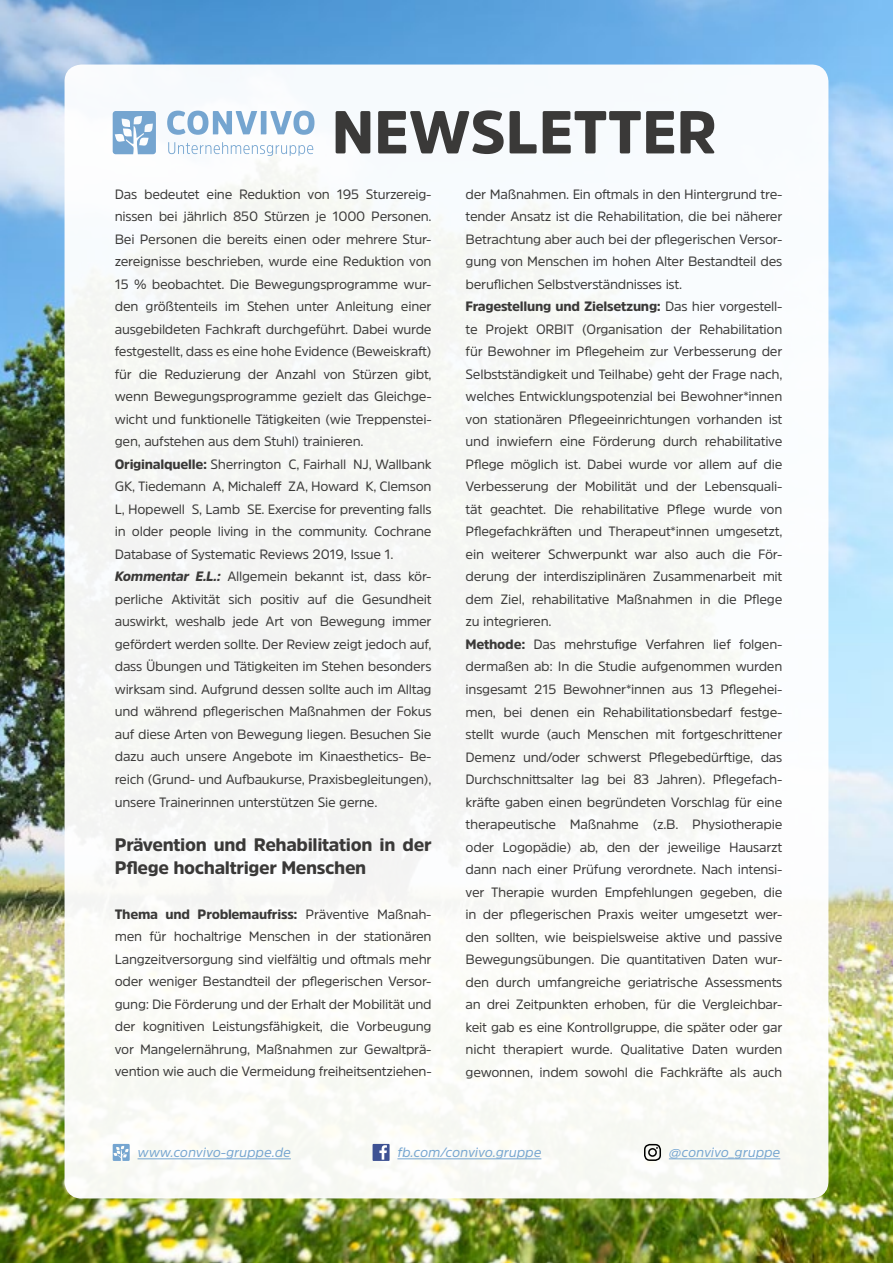
<style>
.page{position:relative;width:893px;height:1263px;background:#fff}
.page>*{position:absolute;margin:0;border:0;box-sizing:border-box;transform-origin:0 0}
.t1{font:900 60px "Amsi Pro";color:#3a3938}
.t2{font:900 18px/22.5px "Amsi Pro";letter-spacing:-.02em;color:#3a3938}
.t3{font:13.5px/22.5px "Amsi Pro";letter-spacing:-.02em;color:#3a3938}
.t4{font:italic 13.5px "Amsi Pro";color:#75a5d0}
.s1{font-weight:900}
.s2{font-weight:900;font-style:italic}
</style>
<div class="page">
<img style="left:0;top:0;width:893px;height:1263px">
<div style="left:65px;top:65px;width:763px;height:1133px;background:#f7faf6;border-radius:17px"></div>
<hr style="left:397px;top:1158px;width:144px;height:1px;background:#75a5d0">
<div style="left:373px;top:1144px;width:17px;height:17px;background:#3e5293"></div>
<svg style="left:379px;top:1145px;width:8px;height:15px"></svg>
<hr style="left:669px;top:1158px;width:111px;height:1px;background:#75a5d0">
<hr style="left:138px;top:1158px;width:153px;height:1px;background:#75a5d0">
<svg style="left:113px;top:1144px;width:17px;height:17px"></svg>
<div style="left:644px;top:1144px;width:17px;height:17px;border:2px solid #000;border-radius:5px"></div>
<div style="left:648px;top:1148px;width:9px;height:9px;border:2px solid #000;border-radius:50%"></div>
<svg style="left:113px;top:111px;width:43px;height:43px"></svg>
<svg style="left:168px;top:142px;width:145px;height:14px"></svg>
<svg style="left:167px;top:111px;width:147px;height:24px"></svg>
<h1 class="t1" style="left:332px;top:91px;width:386px">NEWSLETTER</h1>
<p class="t3" style="left:115px;top:182px;width:318px">Das bedeutet eine Reduktion von 195 Sturzereig&shy;nissen bei jährlich 850 Stürzen je 1000 Personen.<br>Bei Personen die bereits einen oder mehrere Stur&shy;zereignisse beschrieben, wurde eine Reduktion von 15 % beobachtet. Die Bewegungsprogramme wur&shy;den größtenteils im Stehen unter Anleitung einer ausgebildeten Fachkraft durchgeführt. Dabei wurde festgestellt, dass es eine hohe Evidence (Beweiskraft) für die Reduzierung der Anzahl von Stürzen gibt, wenn Bewegungsprogramme gezielt das Gleichge&shy;wicht und funktionelle Tätigkeiten (wie Treppenstei&shy;gen, aufstehen aus dem Stuhl) trainieren.<br><span class="s1">Originalquelle:</span> Sherrington C, Fairhall NJ, Wallbank GK, Tiedemann A, Michaleff ZA, Howard K, Clemson L, Hopewell S, Lamb SE. Exercise for preventing falls in older people living in the community. Cochrane Database of Systematic Reviews 2019, Issue 1.<br><span class="s2">Kommentar E.L.:</span> Allgemein bekannt ist, dass kör&shy;perliche Aktivität sich positiv auf die Gesundheit auswirkt, weshalb jede Art von Bewegung immer gefördert werden sollte. Der Review zeigt jedoch auf, dass Übungen und Tätigkeiten im Stehen besonders wirksam sind. Aufgrund dessen sollte auch im Alltag und während pflegerischen Maßnahmen der Fokus auf diese Arten von Bewegung liegen. Besuchen Sie dazu auch unsere Angebote im Kinaesthetics- Be&shy;reich (Grund- und Aufbaukurse, Praxisbegleitungen), unsere Trainerinnen unterstützen Sie gerne.</p>
<h2 class="t2" style="left:115px;top:833px;width:318px">Prävention und Rehabilitation in der<br>Pflege hochaltriger Menschen</h2>
<p class="t3" style="left:115px;top:902px;width:318px;text-align:justify"><span class="s1">Thema und Problemaufriss:</span> Präventive Maßnah&shy;men für hochaltrige Menschen in der stationären Langzeitversorgung sind vielfältig und oftmals mehr oder weniger Bestandteil der pflegerischen Versor&shy;gung: Die Förderung und der Erhalt der Mobilität und der kognitiven Leistungsfähigkeit, die Vorbeugung vor Mangelernährung, Maßnahmen zur Gewaltprä&shy;vention wie auch die Vermeidung freiheitsentziehen-</p>
<p class="t3" style="left:466px;top:182px;width:318px">der Maßnahmen. Ein oftmals in den Hintergrund tre&shy;tender Ansatz ist die Rehabilitation, die bei näherer Betrachtung aber auch bei der pflegerischen Versor&shy;gung von Menschen im hohen Alter Bestandteil des beruflichen Selbstverständnisses ist.<br><span class="s1">Fragestellung und Zielsetzung:</span> Das hier vorgestell&shy;te Projekt ORBIT (Organisation der Rehabilitation für Bewohner im Pflegeheim zur Verbesserung der Selbstständigkeit und Teilhabe) geht der Frage nach, welches Entwicklungspotenzial bei Bewohner*innen von stationären Pflegeeinrichtungen vorhanden ist und inwiefern eine Förderung durch rehabilitative Pflege möglich ist. Dabei wurde vor allem auf die Verbesserung der Mobilität und der Lebensquali&shy;tät geachtet. Die rehabilitative Pflege wurde von Pflegefachkräften und Therapeut*innen umgesetzt, ein weiterer Schwerpunkt war also auch die För&shy;derung der interdisziplinären Zusammenarbeit mit dem Ziel, rehabilitative Maßnahmen in die Pflege zu integrieren.<br><span class="s1">Methode:</span> Das mehrstufige Verfahren lief folgen&shy;dermaßen ab: In die Studie aufgenommen wurden insgesamt 215 Bewohner*innen aus 13 Pflegehei&shy;men, bei denen ein Rehabilitationsbedarf festge&shy;stellt wurde (auch Menschen mit fortgeschrittener Demenz und/oder schwerst Pflegebedürftige, das Durchschnittsalter lag bei 83 Jahren). Pflegefach&shy;kräfte gaben einen begründeten Vorschlag für eine therapeutische Maßnahme (z.B. Physiotherapie oder Logopädie) ab, den der jeweilige Hausarzt dann nach einer Prüfung verordnete. Nach intensi&shy;ver Therapie wurden Empfehlungen gegeben, die in der pflegerischen Praxis weiter umgesetzt wer&shy;den sollten, wie beispielsweise aktive und passive Bewegungsübungen. Die quantitativen Daten wur&shy;den durch umfangreiche geriatrische Assessments an drei Zeitpunkten erhoben, für die Vergleichbar&shy;keit gab es eine Kontrollgruppe, die später oder gar nicht therapiert wurde. Qualitative Daten wurden gewonnen, indem sowohl die Fachkräfte als auch</p>
<p class="t4" style="left:138px;top:1143px;width:155px">www.convivo-gruppe.de</p>
<p class="t4" style="left:397px;top:1143px;width:145px">fb.com/convivo.gruppe</p>
<p class="t4" style="left:669px;top:1143px;width:113px">@convivo_gruppe</p>
</div>
